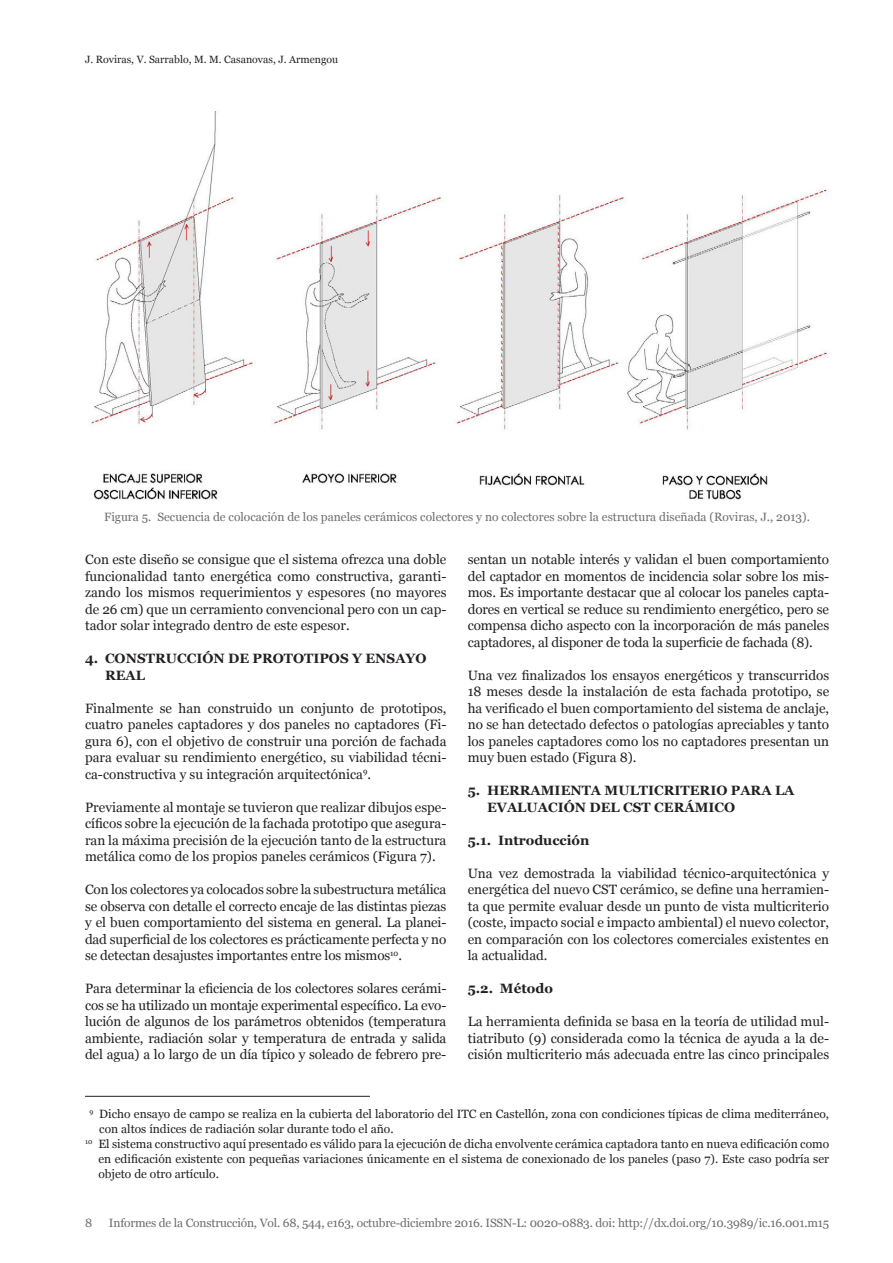
<style>
.page{position:relative;width:893px;height:1263px;background:#fff}
.page>*{position:absolute;margin:0;border:0;box-sizing:border-box;transform-origin:0 0}
.t1{font:13.5px/16.5px "Georgia";color:#231f20;text-align:justify}
.t2{font:700 13.5px/16.5px "Georgia";color:#231f20}
.t3{font:12px "Georgia";color:#231f20}
.t4{font:12px "Georgia";color:#6c6d70}
.t5{font:10.5px "Georgia";color:#231f20}
</style>
<div class="page">
<img style="left:91px;top:111px;width:738px;height:389px">
<hr style="left:85px;top:1096px;width:285px;height:1px;background:#231f20">
<p class="t5" style="left:85px;top:54px;width:255px">J. Roviras, V. Sarrablo, M. M. Casanovas, J. Armengou</p>
<p class="t4" style="left:104px;top:510px;width:707px">Figura 5. Secuencia de colocación de los paneles cerámicos colectores y no colectores sobre la estructura diseñada (Roviras, J., 2013).</p>
<p class="t1" style="left:85px;top:551px;width:363px">Con este diseño se consigue que el sistema ofrezca una doble funcionalidad tanto energética como constructiva, garanti&shy;zando los mismos requerimientos y espesores (no mayores de 26 cm) que un cerramiento convencional pero con un cap&shy;tador solar integrado dentro de este espesor.</p>
<p class="t2" style="left:105px;top:650px;width:323px;text-indent:-20px">4. CONSTRUCCIÓN DE PROTOTIPOS Y ENSAYO<br>REAL</p>
<p class="t1" style="left:85px;top:700px;width:363px">Finalmente se han construido un conjunto de prototipos, cuatro paneles captadores y dos paneles no captadores (Fi&shy;gura 6), con el objetivo de construir una porción de fachada para evaluar su rendimiento energético, su viabilidad técni&shy;ca-constructiva y su integración arquitectónica<sup>9</sup>.</p>
<p class="t1" style="left:85px;top:799px;width:363px">Previamente al montaje se tuvieron que realizar dibujos espe&shy;cíficos sobre la ejecución de la fachada prototipo que asegura&shy;ran la máxima precisión de la ejecución tanto de la estructura metálica como de los propios paneles cerámicos (Figura 7).</p>
<p class="t1" style="left:85px;top:881px;width:363px">Con los colectores ya colocados sobre la subestructura metálica se observa con detalle el correcto encaje de las distintas piezas y el buen comportamiento del sistema en general. La planei&shy;dad superficial de los colectores es prácticamente perfecta y no se detectan desajustes importantes entre los mismos<sup>10</sup>.</p>
<p class="t1" style="left:85px;top:980px;width:363px">Para determinar la eficiencia de los colectores solares cerámi&shy;cos se ha utilizado un montaje experimental específico. La evo&shy;lución de algunos de los parámetros obtenidos (temperatura ambiente, radiación solar y temperatura de entrada y salida del agua) a lo largo de un día típico y soleado de febrero pre-</p>
<p class="t1" style="left:468px;top:551px;width:363px">sentan un notable interés y validan el buen comportamiento del captador en momentos de incidencia solar sobre los mis&shy;mos. Es importante destacar que al colocar los paneles capta&shy;dores en vertical se reduce su rendimiento energético, pero se compensa dicho aspecto con la incorporación de más paneles captadores, al disponer de toda la superficie de fachada (8).</p>
<p class="t1" style="left:468px;top:667px;width:363px">Una vez finalizados los ensayos energéticos y transcurridos 18 meses desde la instalación de esta fachada prototipo, se ha verificado el buen comportamiento del sistema de anclaje, no se han detectado defectos o patologías apreciables y tanto los paneles captadores como los no captadores presentan un muy buen estado (Figura 8).</p>
<p class="t2" style="left:487px;top:782px;width:309px;text-indent:-19px">5. HERRAMIENTA MULTICRITERIO PARA LA<br>EVALUACIÓN DEL CST CERÁMICO</p>
<p class="t2" style="left:468px;top:832px;width:123px">5.1. Introducción</p>
<p class="t1" style="left:468px;top:865px;width:363px">Una vez demostrada la viabilidad técnico-arquitectónica y energética del nuevo CST cerámico, se define una herramien&shy;ta que permite evaluar desde un punto de vista multicriterio (coste, impacto social e impacto ambiental) el nuevo colector, en comparación con los colectores comerciales existentes en la actualidad.</p>
<p class="t2" style="left:468px;top:980px;width:87px">5.2. Método</p>
<p class="t1" style="left:468px;top:1013px;width:363px">La herramienta definida se basa en la teoría de utilidad mul&shy;tiatributo (9) considerada como la técnica de ayuda a la de&shy;cisión multicriterio más adecuada entre las cinco principales</p>
<p class="t3" style="left:89px;top:1107px;width:741px"><sup>9</sup> Dicho ensayo de campo se realiza en la cubierta del laboratorio del ITC en Castellón, zona con condiciones típicas de clima mediterráneo,</p>
<p class="t3" style="left:99px;top:1122px;width:296px">con altos índices de radiación solar durante todo el año.</p>
<p class="t3" style="left:85px;top:1137px;width:746px"><sup>10</sup> El sistema constructivo aquí presentado es válido para la ejecución de dicha envolvente cerámica captadora tanto en nueva edificación como</p>
<p class="t3" style="left:98px;top:1152px;width:732px">en edificación existente con pequeñas variaciones únicamente en el sistema de conexionado de los paneles (paso 7). Este caso podría ser</p>
<p class="t3" style="left:98px;top:1167px;width:122px">objeto de otro artículo.</p>
<p class="t4" style="left:85px;top:1216px;width:9px">8</p>
<p class="t4" style="left:109px;top:1216px;width:722px">Informes de la Construcción, Vol. 68, 544, e163, octubre-diciembre 2016. ISSN-L: 0020-0883. doi: http://dx.doi.org/10.3989/ic.16.001.m15</p>
</div>
